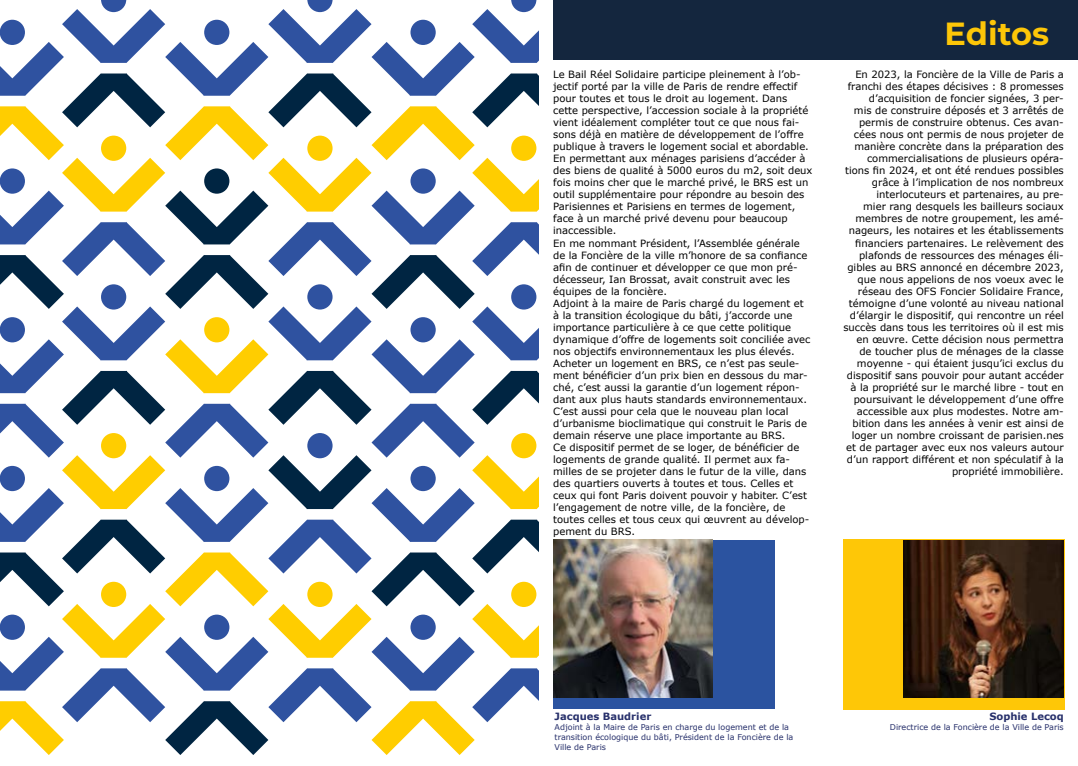
<style>
.page{position:relative;width:1078px;height:766px;background:#fff}
.page>*{position:absolute;margin:0;border:0;box-sizing:border-box;transform-origin:0 0}
.t1{font:700 32px "Montserrat";color:#fdc608}
.t2{font:10px/12px "Verdana";color:#000}
.t3{font:700 10px "Verdana";color:#27306b}
.t4{font:8px/10px "Verdana";color:#27306b}
</style>
<div class="page">
<svg style="left:0;top:0;width:539px;height:754px"></svg>
<div style="left:0;top:614px;width:25px;height:25px;background:#2f52a0;border-radius:50%"></div>
<div style="left:553px;top:540px;width:221px;height:168px;background:#2b53a0"></div>
<div style="left:843px;top:539px;width:221px;height:170px;background:#fec707"></div>
<div style="left:553px;top:0;width:524px;height:60px;background:#14263e"></div>
<img style="left:553px;top:540px;width:159px;height:157px">
<img style="left:903px;top:540px;width:160px;height:157px">
<h1 class="t1" style="left:944px;top:11px;width:106px">Editos</h1>
<p class="t2" style="left:553px;top:69px;width:261px">Le Bail Réel Solidaire participe pleinement à l’ob&shy;jectif porté par la ville de Paris de rendre effectif pour toutes et tous le droit au logement. Dans cette perspective, l’accession sociale à la propriété vient idéalement compléter tout ce que nous fai&shy;sons déjà en matière de développement de l’offre publique à travers le logement social et abordable.<br>En permettant aux ménages parisiens d’accéder à des biens de qualité à 5000 euros du m2, soit deux fois moins cher que le marché privé, le BRS est un outil supplémentaire pour répondre au besoin des Parisiennes et Parisiens en termes de logement, face à un marché privé devenu pour beaucoup inaccessible.<br>En me nommant Président, l’Assemblée générale de la Foncière de la ville m’honore de sa confiance afin de continuer et développer ce que mon pré&shy;décesseur, Ian Brossat, avait construit avec les équipes de la foncière.<br>Adjoint à la maire de Paris chargé du logement et<br>à la transition écologique du bâti, j’accorde une importance particulière à ce que cette politique dynamique d’offre de logements soit conciliée avec nos objectifs environnementaux les plus élevés.<br>Acheter un logement en BRS, ce n’est pas seule&shy;ment bénéficier d’un prix bien en dessous du mar&shy;ché, c’est aussi la garantie d’un logement répon&shy;dant aux plus hauts standards environnementaux.<br>C’est aussi pour cela que le nouveau plan local d’urbanisme bioclimatique qui construit le Paris de demain réserve une place importante au BRS.<br>Ce dispositif permet de se loger, de bénéficier de logements de grande qualité. Il permet aux fa&shy;milles de se projeter dans le futur de la ville, dans des quartiers ouverts à toutes et tous. Celles et ceux qui font Paris doivent pouvoir y habiter. C’est l’engagement de notre ville, de la foncière, de toutes celles et tous ceux qui œuvrent au dévelop&shy;pement du BRS.</p>
<p class="t2" style="left:843px;top:69px;width:222px;text-align:right">En 2023, la Foncière de la Ville de Paris a franchi des étapes décisives : 8 promesses d’acquisition de foncier signées, 3 per-<br>mis de construire déposés et 3 arrêtés de permis de construire obtenus. Ces avan&shy;cées nous ont permis de nous projeter de manière concrète dans la préparation des commercialisations de plusieurs opéra&shy;tions fin 2024, et ont été rendues possibles grâce à l’implication de nos nombreux interlocuteurs et partenaires, au pre-<br>mier rang desquels les bailleurs sociaux membres de notre groupement, les amé&shy;nageurs, les notaires et les établissements financiers partenaires. Le relèvement des plafonds de ressources des ménages éli&shy;gibles au BRS annoncé en décembre 2023, que nous appelions de nos voeux avec le réseau des OFS Foncier Solidaire France, témoigne d’une volonté au niveau national d’élargir le dispositif, qui rencontre un réel succès dans tous les territoires où il est mis en œuvre. Cette décision nous permettra de toucher plus de ménages de la classe moyenne - qui étaient jusqu’ici exclus du dispositif sans pouvoir pour autant accéder à la propriété sur le marché libre - tout en poursuivant le développement d’une offre accessible aux plus modestes. Notre am&shy;bition dans les années à venir est ainsi de loger un nombre croissant de parisien.nes et de partager avec eux nos valeurs autour d’un rapport différent et non spéculatif à la propriété immobilière.</p>
<p class="t3" style="left:554px;top:709px;width:98px">Jacques Baudrier</p>
<p class="t4" style="left:554px;top:721px;width:240px">Adjoint à la Maire de Paris en charge du logement et de la transition écologique du bâti, Président de la Foncière de la<br>Ville de Paris</p>
<p class="t3" style="left:989px;top:709px;width:76px">Sophie Lecoq</p>
<p class="t4" style="left:889px;top:721px;width:175px">Directrice de la Foncière de la Ville de Paris</p>
</div>
